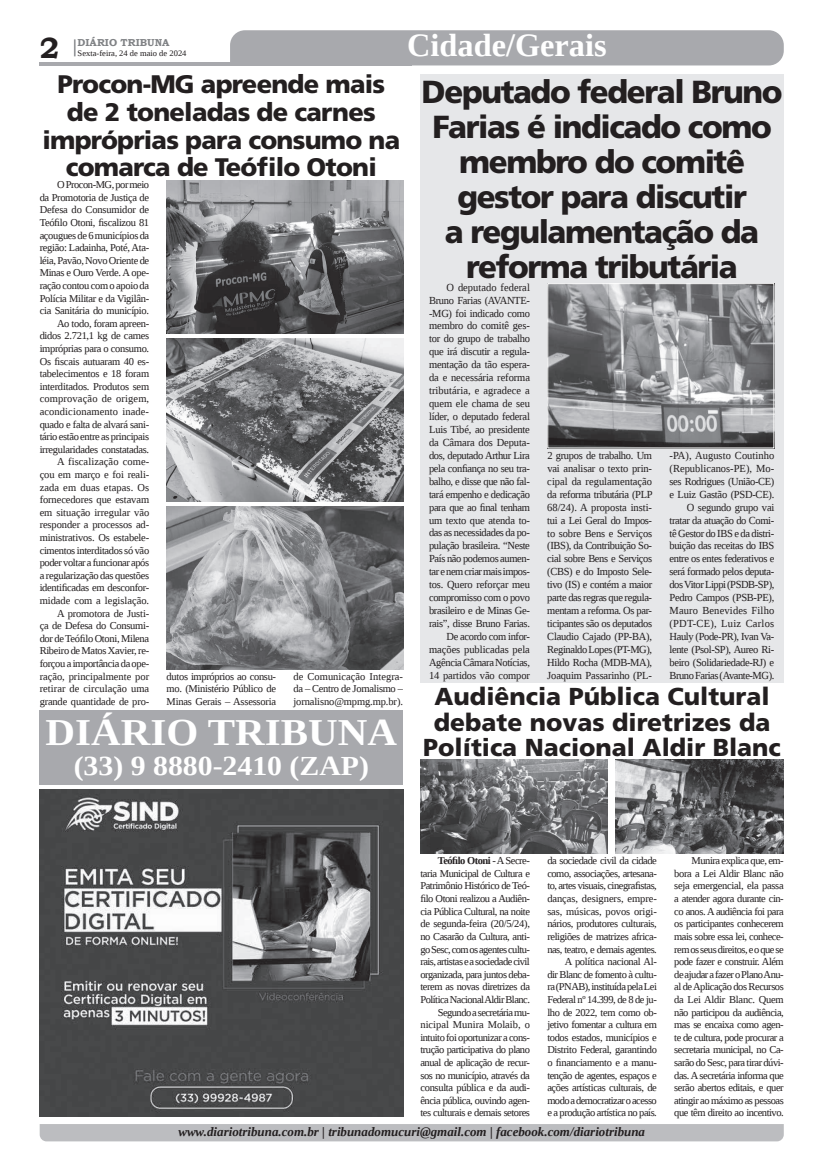
<style>
.page{position:relative;width:821px;height:1166px;background:#fff}
.page>*{position:absolute;margin:0;border:0;box-sizing:border-box;transform-origin:0 0}
.t1{font:700 37.89px "Liberation Serif";color:#fff;scale:1.08 1}
.t2{font:700 32.38px "Liberation Serif";color:#fff}
.t3{font:900 31.85px/35px "Frutiger LT Std";letter-spacing:-.045em;color:#231f20;text-align:center}
.t4{font:700 29.31px "Bookman Old Style";color:#231f20}
.t5{font:700 27.47px "Liberation Serif";color:#fff;scale:1.08 1}
.t6{font:900 25.38px/27.6px "Frutiger LT Std";letter-spacing:-.03em;color:#231f20;text-align:center}
.t7{font:900 24.5px/25.4px "Frutiger LT Std";color:#231f20;text-align:center}
.t8{font:italic 700 12.95px "Liberation Serif";color:#231f20}
.t9{font:10.76px/13px "Liberation Serif";letter-spacing:-.035em;color:#231f20;text-align:right}
.t10{font:10.5px/12.6px "Liberation Serif";letter-spacing:-.03em;color:#231f20;text-align:right}
.t11{font:700 10.06px "Bookman Old Style";color:#808285}
.t12{font:8.4px "Liberation Serif";color:#231f20}
.s1{font-weight:700}
</style>
<div class="page">
<svg style="left:74px;top:39px;width:2px;height:17px"></svg>
<hr style="left:40px;top:62px;width:372px;height:3px;background:#a8a9ad">
<div style="left:230px;top:30px;width:554px;height:35px;background:#a8a9ad"></div>
<div style="left:40px;top:1124px;width:744px;height:17px;background:#bcbdc0"></div>
<div style="left:420px;top:74px;width:364px;height:609px;background:#e6e7e9"></div>
<div style="left:40px;top:710px;width:363px;height:75px;background:#a8a9ad"></div>
<img style="left:549px;top:285px;width:223px;height:161px">
<div style="left:547px;top:283px;width:227px;height:165px;border:1px solid #fff"></div>
<img style="left:167px;top:181px;width:236px;height:152px">
<img style="left:167px;top:338px;width:236px;height:163px">
<img style="left:167px;top:506px;width:236px;height:163px">
<img style="left:40px;top:789px;width:363px;height:327px">
<img style="left:420px;top:760px;width:187px;height:94px">
<img style="left:615px;top:760px;width:169px;height:94px">
<h2 class="t2" style="left:407px;top:24px;width:201px">Cidade/Gerais</h2>
<h3 class="t3" style="left:422px;top:74px;width:362px">Deputado federal Bruno<br>Farias é indicado como membro do comitê gestor para discutir<br>a regulamentação da reforma tributária</h3>
<p class="t9" style="left:429px;top:281px;width:102px">O deputado federal<br>Bruno Farias (AVANTE--MG) foi indicado como membro do comitê ges&shy;tor do grupo de trabalho que irá discutir a regula&shy;mentação da tão espera&shy;da e necessária reforma tributária, e agradece a quem ele chama de seu líder, o deputado federal<br>Luis Tibé, ao presidente da Câmara dos Deputa&shy;dos, deputado Arthur Lira pela confiança no seu tra&shy;balho, e disse que não fal&shy;tará empenho e dedicação para que ao final tenham um texto que atenda to&shy;das as necessidades da po&shy;pulação brasileira. “Neste<br>País não podemos aumen&shy;tar e nem criar mais impos&shy;tos. Quero reforçar meu compromisso com o povo brasileiro e de Minas Ge&shy;rais”, disse Bruno Farias.<br>De acordo com infor&shy;mações publicadas pela<br>Agência Câmara Notícias,<br>14 partidos vão compor</p>
<p class="t11" style="left:78px;top:35px;width:93px">DIÁRIO TRIBUNA</p>
<h3 class="t4" style="left:40px;top:27px;width:21px">2</h3>
<p class="t12" style="left:78px;top:48px;width:110px">Sexta-feira, 24 de maio de 2024</p>
<h3 class="t6" style="left:42px;top:71px;width:359px">Procon-MG apreende mais de 2 toneladas de carnes impróprias para consumo na comarca de Teófilo Otoni</h3>
<p class="t10" style="left:40px;top:178px;width:111px">O Procon-MG, por meio<br>da Promotoria de Justiça de<br>Defesa do Consumidor de<br>Teófilo Otoni, fiscalizou 81 açougues de 6 municípios da região: Ladainha, Poté, Ata&shy;léia, Pavão, Novo Oriente de<br>Minas e Ouro Verde. A ope&shy;ração contou com o apoio da<br>Polícia Militar e da Vigilân&shy;cia Sanitária do município.<br>Ao todo, foram apreen&shy;didos 2.721,1 kg de carnes impróprias para o consumo.<br>Os fiscais autuaram 40 es&shy;tabelecimentos e 18 foram interditados. Produtos sem comprovação de origem, acondicionamento inade&shy;quado e falta de alvará sani&shy;tário estão entre as principais irregularidades constatadas.<br>A fiscalização come&shy;çou em março e foi reali&shy;zada em duas etapas. Os fornecedores que estavam em situação irregular vão responder a processos ad&shy;ministrativos. Os estabele&shy;cimentos interditados só vão poder voltar a funcionar após a regularização das questões identificadas em desconfor&shy;midade com a legislação.<br>A promotora de Justi-<br>ça de Defesa do Consumi&shy;dor de Teófilo Otoni, Milena<br>Ribeiro de Matos Xavier, re&shy;forçou a importância da ope&shy;ração, principalmente por retirar de circulação uma grande quantidade de pro-</p>
<p class="t9" style="left:547px;top:449px;width:107px;text-align:justify">2 grupos de trabalho. Um vai analisar o texto prin&shy;cipal da regulamentação da reforma tributária (PLP 68/24). A proposta insti&shy;tui a Lei Geral do Impos&shy;to sobre Bens e Serviços (IBS), da Contribuição So&shy;cial sobre Bens e Serviços (CBS) e do Imposto Sele&shy;tivo (IS) e contém a maior parte das regras que regula&shy;mentam a reforma. Os par&shy;ticipantes são os deputados Claudio Cajado (PP-BA), Reginaldo Lopes (PT-MG), Hildo Rocha (MDB-MA), Joaquim Passarinho (PL-</p>
<p class="t9" style="left:670px;top:449px;width:106px">-PA), Augusto Coutinho (Republicanos-PE), Mo&shy;ses Rodrigues (União-CE) e Luiz Gastão (PSD-CE).<br>O segundo grupo vai tratar da atuação do Comi&shy;tê Gestor do IBS e da distri&shy;buição das receitas do IBS entre os entes federativos e será formado pelos deputa&shy;dos Vitor Lippi (PSDB-SP),<br>Pedro Campos (PSB-PE),<br>Mauro Benevides Filho (PDT-CE), Luiz Carlos<br>Hauly (Pode-PR), Ivan Va&shy;lente (Psol-SP), Aureo Ri&shy;beiro (Solidariedade-RJ) e<br>Bruno Farias (Avante-MG).</p>
<p class="t10" style="left:167px;top:670px;width:111px;text-align:justify">dutos impróprios ao consu&shy;mo. (Ministério Público de Minas Gerais – Assessoria</p>
<p class="t10" style="left:294px;top:670px;width:111px;text-align:justify">de Comunicação Integra&shy;da – Centro de Jornalismo – jornalisno@mpmg.mp.br).</p>
<h3 class="t7" style="left:423px;top:684px;width:359px">Audiência Pública Cultural debate novas diretrizes da<br>Política Nacional Aldir Blanc</h3>
<h1 class="t1" style="left:45px;top:707px;width:327px">DIÁRIO TRIBUNA</h1>
<h3 class="t5" style="left:74px;top:747px;width:275px">(33) 9 8880-2410 (ZAP)</h3>
<p class="t10" style="left:420px;top:854px;width:111px"><span class="s1">Teófilo Otoni</span> - A Secre&shy;taria Municipal de Cultura e<br>Patrimônio Histórico de Teó&shy;filo Otoni realizou a Audiên&shy;cia Pública Cultural, na noite de segunda-feira (20/5/24), no Casarão da Cultura, anti&shy;go Sesc, com os agentes cultu&shy;rais, artistas e a sociedade civil organizada, para juntos deba&shy;terem as novas diretrizes da<br>Política Nacional Aldir Blanc.<br>Segundo a secretária mu&shy;nicipal Munira Molaib, o intuito foi oportunizar a cons&shy;trução participativa do plano anual de aplicação de recur&shy;sos no município, através da consulta pública e da audi&shy;ência pública, ouvindo agen&shy;tes culturais e demais setores</p>
<p class="t10" style="left:547px;top:854px;width:111px">da sociedade civil da cidade como, associações, artesana&shy;to, artes visuais, cinegrafistas, danças, designers, empre&shy;sas, músicas, povos origi&shy;nários, produtores culturais, religiões de matrizes africa&shy;nas, teatro, e demais agentes.<br>A política nacional Al-<br>dir Blanc de fomento à cultu&shy;ra (PNAB), instituída pela Lei<br>Federal nº 14.399, de 8 de ju&shy;lho de 2022, tem como ob&shy;jetivo fomentar a cultura em todos estados, municípios e<br>Distrito Federal, garantindo o financiamento e a manu&shy;tenção de agentes, espaços e ações artísticas culturais, de modo a democratizar o acesso e a produção artística no país.</p>
<p class="t10" style="left:674px;top:854px;width:111px;text-align:justify;text-indent:17px">Munira explica que, em&shy;bora a Lei Aldir Blanc não seja emergencial, ela passa a atender agora durante cin&shy;co anos. A audiência foi para os participantes conhecerem mais sobre essa lei, conhece&shy;rem os seus direitos, e o que se pode fazer e construir. Além de ajudar a fazer o Plano Anu&shy;al de Aplicação dos Recursos da Lei Aldir Blanc. Quem não participou da audiência, mas se encaixa como agen&shy;te de cultura, pode procurar a secretaria municipal, no Ca&shy;sarão do Sesc, para tirar dúvi&shy;das. A secretária informa que serão abertos editais, e quer atingir ao máximo as pessoas que têm direito ao incentivo.</p>
<p class="t8" style="left:178px;top:1123px;width:468px">www.diariotribuna.com.br | tribunadomucuri@gmail.com | facebook.com/diariotribuna</p>
</div>
